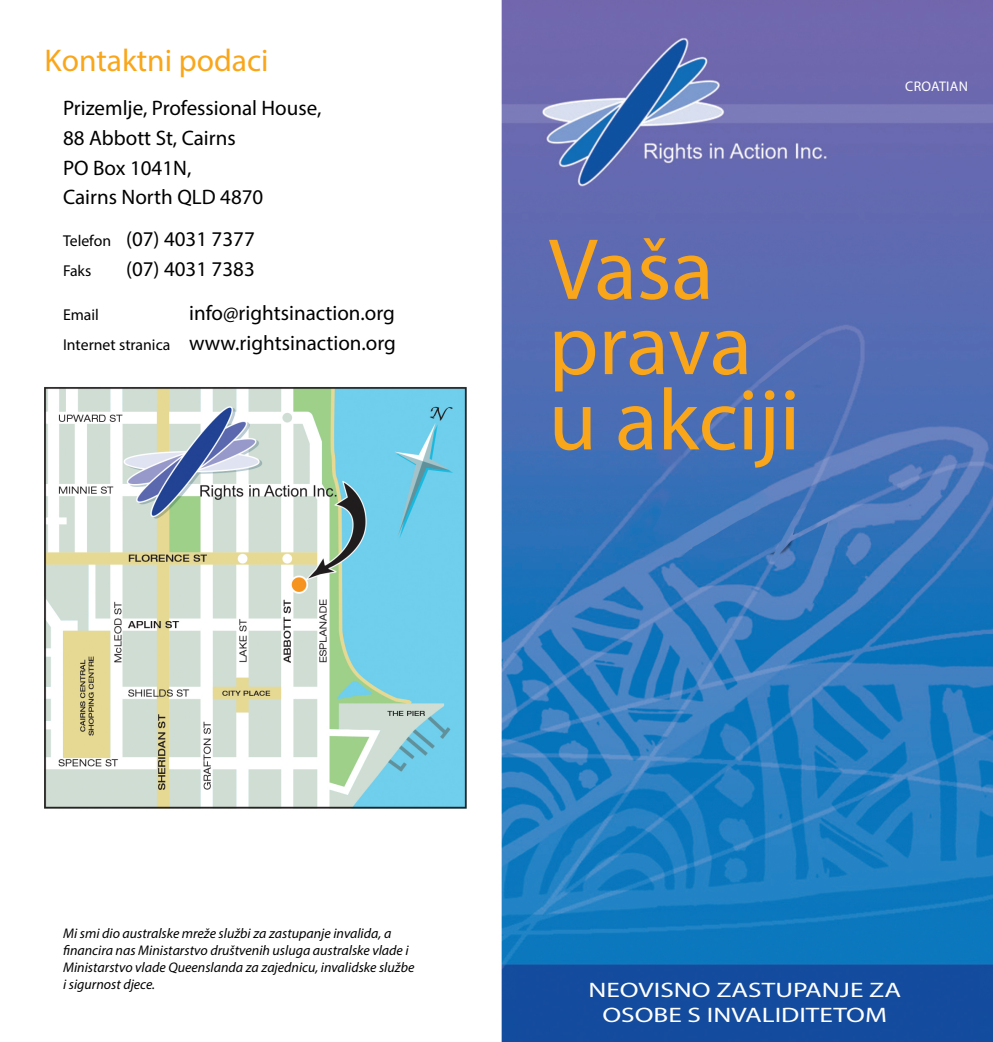
<style>
.page{position:relative;width:993px;height:1042px;background:#fff}
.page>*{position:absolute;margin:0;border:0;box-sizing:border-box;transform-origin:0 0}
.t1{font:87.5px "Myriad Pro";color:#faa61a}
.t2{font:31.5px "Myriad Pro";color:#faa61a}
.Address{font:21px "Myriad Pro";color:#000}
.Contact{font:21px "Myriad Pro";color:#000}
.Subtitle{font:21px/25.2px "Myriad Pro";color:#fff;text-align:center;scale:1.3 1}
.Contact-2{font:15.75px "Myriad Pro";color:#000}
.Italic_text{font:italic 14px/16.8px "Myriad Pro";color:#000}
.Language{font:14px "Myriad Pro";letter-spacing:.02em;color:#fff}
</style>
<div class="page">
<img style="left:45px;top:0;width:947px;height:1042px">
<h1 class="t2" style="left:45px;top:41px;width:225px">Kontaktni podaci</h1>
<p class="Address" style="left:63px;top:95px;width:260px">Prizemlje, Professional House,</p>
<p class="Address" style="left:63px;top:125px;width:174px">88 Abbott St, Cairns</p>
<p class="Address" style="left:63px;top:154px;width:130px">PO Box 1041N,</p>
<p class="Address" style="left:63px;top:184px;width:202px">Cairns North QLD 4870</p>
<p class="Contact-2" style="left:63px;top:231px;width:49px">Telefon</p>
<p class="Contact" style="left:126px;top:226px;width:130px">)07( 4031 7377</p>
<p class="Contact-2" style="left:63px;top:261px;width:30px">Faks</p>
<p class="Contact" style="left:126px;top:256px;width:130px">)07( 4031 7383</p>
<p class="Contact-2" style="left:63px;top:305px;width:37px">Email</p>
<p class="Contact" style="left:189px;top:300px;width:207px">info@rightsinaction.org</p>
<p class="Contact-2" style="left:63px;top:335px;width:109px">Internet stranica</p>
<p class="Contact" style="left:189px;top:330px;width:208px">www.rightsinaction.org</p>
<p class="t1" style="left:548px;top:215px;width:166px">Vaša</p>
<p class="t1" style="left:548px;top:291px;width:205px">prava</p>
<p class="t1" style="left:548px;top:366px;width:253px">u akciji</p>
<p class="Language" style="left:905px;top:78px;width:64px">CROATIAN</p>
<p class="Italic_text" style="left:63px;top:925px;width:353px">Mi smi dio australske mreže službi za zastupanje invalida a, financira nas Ministarstvo društvenih usluga australske vlade i Ministarstvo vlade Queenslanda za zajednicu, invalidske službe i sigurnost djece.</p>
<p class="Subtitle" style="left:588px;top:977px;width:242px">NEOVISNO ZASTUPANJE ZA<br>OSOBE S INVALIDITETOM</p>
</div>
